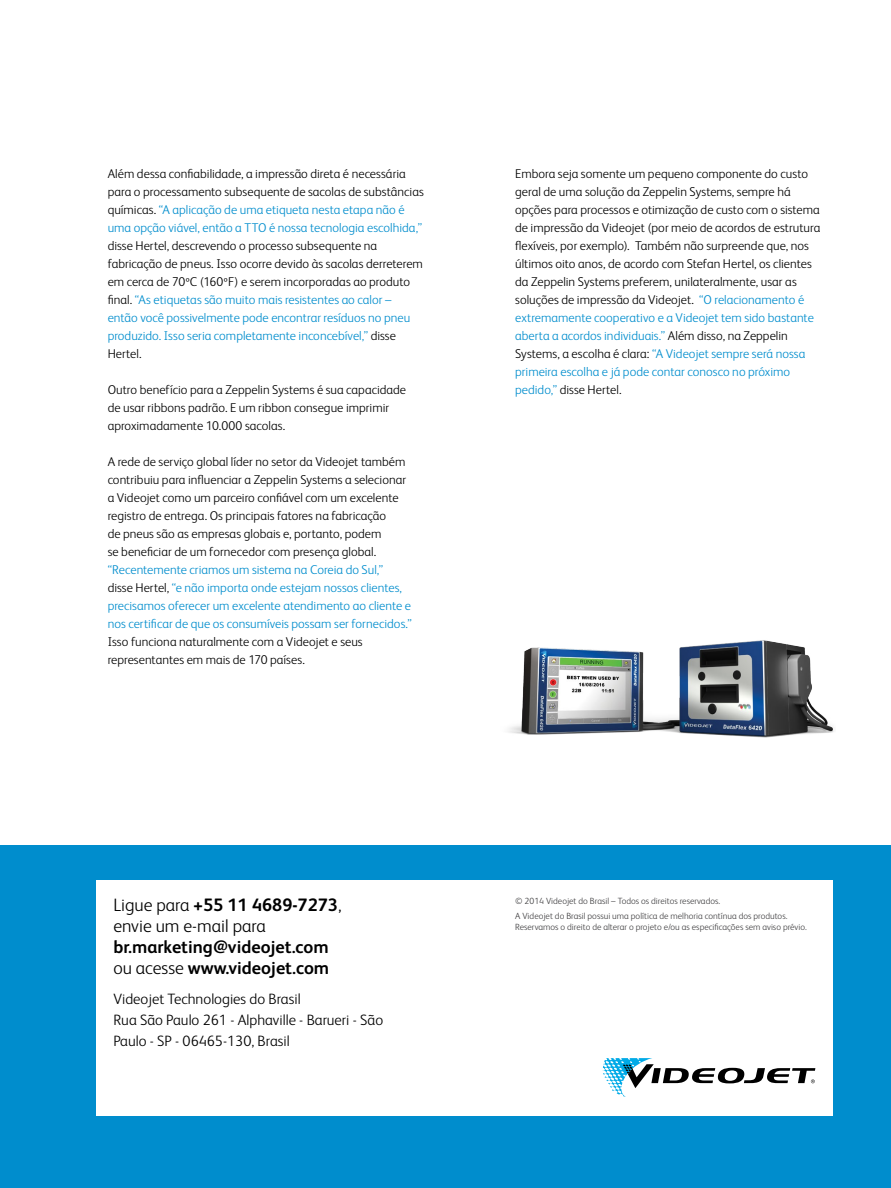
<style>
.page{position:relative;width:891px;height:1188px;background:#fff}
.page>*{position:absolute;margin:0;border:0;box-sizing:border-box;transform-origin:0 0}
.t1{font:700 18px/21px "FS Albert Pro";color:#000}
.t2{font:300 18px/21px "FS Albert Pro";color:#000}
.t3{font:300 15px/21px "FS Albert Pro";color:#000}
.t4{font:300 12.75px/18px "FS Albert Pro";color:#000}
.t5{font:300 12.75px/18px "FS Albert Pro";color:#008dcd}
.t6{font:300 9px/14.7px "FS Albert Pro";color:#414042}
.s1{color:#008dcd}
.s2{color:#000}
.s3{font-weight:700}
.s4{font-weight:300}
</style>
<div class="page">
<div style="left:0;top:846px;width:891px;height:342px;background:#008dcd"></div>
<div style="left:96px;top:880px;width:737px;height:236px;background:#fff"></div>
<svg style="left:603px;top:1058px;width:212px;height:39px"></svg>
<img style="left:508px;top:640px;width:326px;height:98px">
<p class="t4" style="left:108px;top:164px;width:318px">Além dessa confiabilidade, a impressão direta é necessária para o processamento subsequente de sacolas de substâncias químicas. <span class="s1">“A aplicação de uma etiqueta nesta etapa não é uma opção viável, então a TTO é nossa tecnologia escolhida,”</span></p>
<p class="t4" style="left:108px;top:236px;width:317px">disse Hertel, descrevendo o processo subsequente na fabricação de pneus. Isso ocorre devido às sacolas derreterem em cerca de 70ºC (160ºF) e serem incorporadas ao produto final. <span class="s1">“As etiquetas são muito mais resistentes ao calor – então você possivelmente pode encontrar resíduos no pneu produzido. Isso seria completamente inconcebível,”</span> disse Hertel.</p>
<p class="t4" style="left:108px;top:380px;width:300px">Outro benefício para a Zeppelin Systems é sua capacidade de usar ribbons padrão. E um ribbon consegue imprimir aproximadamente 10.000 sacolas.</p>
<p class="t4" style="left:108px;top:452px;width:300px">A rede de serviço global líder no setor da Videojet também contribuiu para influenciar a Zeppelin Systems a selecionar a Videojet como um parceiro confiável com um excelente registro de entrega. Os principais fatores na fabricação<br>de pneus são as empresas globais e, portanto, podem<br>se beneficiar de um fornecedor com presença global.</p>
<p class="t5" style="left:108px;top:560px;width:306px">“Recentemente criamos um sistema na Coreia do Sul,”<br><span class="s2">disse Hertel,</span> “e não importa onde estejam nossos clientes, precisamos oferecer um excelente atendimento ao cliente e nos certificar de que os consumíveis possam ser fornecidos.”</p>
<p class="t4" style="left:108px;top:632px;width:257px">Isso funciona naturalmente com a Videojet e seus representantes em mais de 170 países.</p>
<p class="t4" style="left:515px;top:164px;width:307px">Embora seja somente um pequeno componente do custo geral de uma solução da Zeppelin Systems, sempre há opções para processos e otimização de custo com o sistema de impressão da Videojet (por meio de acordos de estrutura flexíveis, por exemplo). Também não surpreende que, nos últimos oito anos, de acordo com Stefan Hertel, os clientes da Zeppelin Systems preferem, unilateralmente, usar as soluções de impressão da Videojet. <span class="s1">“O relacionamento é extremamente cooperativo e a Videojet tem sido bastante aberta a acordos individuais.”</span> Além disso, na Zeppelin Systems, a escolha é clara: <span class="s1">“A Videojet sempre será nossa primeira escolha e já pode contar conosco no próximo pedido,”</span> disse Hertel.</p>
<h1 class="t2" style="left:113px;top:894px;width:230px">Ligue para <span class="s3">+55 11 4689-7273</span>, envie um e-mail para</h1>
<h1 class="t1" style="left:113px;top:936px;width:217px">br.marketing@videojet.com <span class="s4">ou acesse</span> www.videojet.com</h1>
<p class="t3" style="left:113px;top:987px;width:271px">Videojet Technologies do Brasil<br>Rua São Paulo 261 - Alphaville - Barueri - São<br>Paulo - SP - 06465-130, Brasil</p>
<p class="t6" style="left:515px;top:893px;width:274px">© 2014 Videojet do Brasil – Todos os direitos reservados.<br>A Videojet do Brasil possui uma política de melhoria contínua dos produtos.</p>
<p class="t6" style="left:515px;top:919px;width:293px">Reservamos o direito de alterar o projeto e/ou as especificações sem aviso prévio.</p>
</div>
